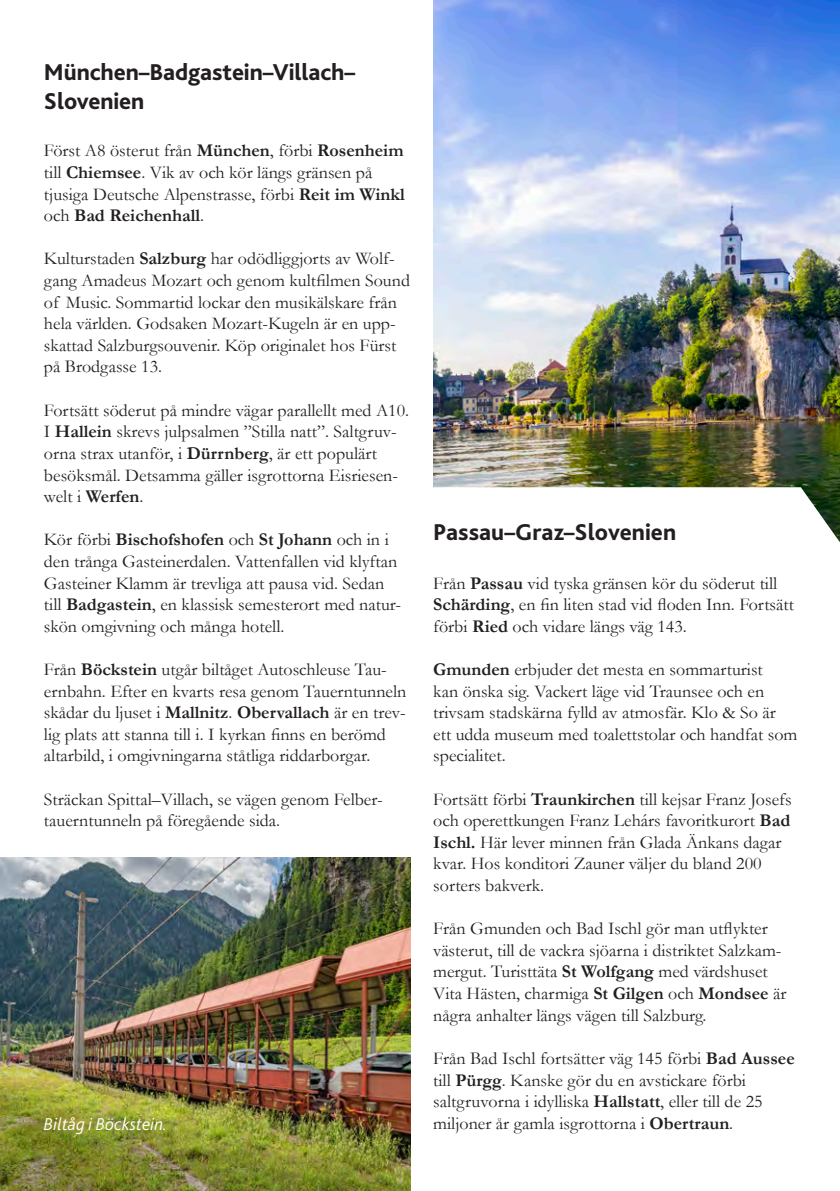
<style>
.page{position:relative;width:840px;height:1191px;background:#fff}
.page>*{position:absolute;margin:0;border:0;box-sizing:border-box;transform-origin:0 0}
.t1{font:800 24px/28.8px "Bliss 2";letter-spacing:-.005em;color:#231f20}
.t2{font:18px/21.6px "Garamond";color:#231f20}
.t3{font:italic 300 18px "Bliss 2";color:#fff}
.s1{font-weight:700}
</style>
<div class="page">
<img style="left:0;top:857px;width:410px;height:334px">
<img style="left:433px;top:0;width:406px;height:487px">
<svg style="left:433px;top:487px;width:406px;height:54px"></svg>
<h1 class="t1" style="left:44px;top:57px;width:312px">München–Badgastein–Villach–<br>Slovenien</h1>
<p class="t2" style="left:44px;top:139px;width:362px">Först A8 österut från <span class="s1">München</span>, förbi <span class="s1">Rosenheim </span>till <span class="s1">Chiemsee</span>. Vik av och kör längs gränsen på tjusiga Deutsche Alpenstrasse, förbi <span class="s1">Reit im Winkl </span>och <span class="s1">Bad Reichenhall</span>.</p>
<p class="t2" style="left:44px;top:247px;width:367px">Kulturstaden <span class="s1">Salzburg</span> har odödliggjorts av Wolf&shy;gang Amadeus Mozart och genom kultfilmen Sound of Music. Sommartid lockar den musikälskare från hela världen. Godsaken Mozart-Kugeln är en upp&shy;skattad Salzburgsouvenir. Köp originalet hos Fürst på Brodgasse 13.</p>
<p class="t2" style="left:44px;top:399px;width:366px">Fortsätt söderut på mindre vägar parallellt med A10.<br>I <span class="s1">Hallein</span> skrevs julpsalmen ”Stilla natt”. Saltgruv&shy;orna strax utanför, i <span class="s1">Dürrnberg</span>, är ett populärt besöksmål. Detsamma gäller isgrottorna Eisriesen&shy;welt i <span class="s1">Werfen</span>.</p>
<p class="t2" style="left:44px;top:528px;width:358px">Kör förbi <span class="s1">Bischofshofen</span> och <span class="s1">St Johann</span> och in i den trånga Gasteinerdalen. Vattenfallen vid klyftan Gasteiner Klamm är trevliga att pausa vid. Sedan till <span class="s1">Badgastein</span>, en klassisk semesterort med natur&shy;skön omgivning och många hotell.</p>
<p class="t2" style="left:44px;top:658px;width:364px">Från <span class="s1">Böckstein</span> utgår biltåget Autoschleuse Tau&shy;ernbahn. Efter en kvarts resa genom Tauerntunneln skådar du ljuset i <span class="s1">Mallnitz</span>. <span class="s1">Obervallach</span> är en trev&shy;lig plats att stanna till i. I kyrkan finns en berömd altarbild, i omgivningarna ståtliga riddarborgar.</p>
<p class="t2" style="left:44px;top:787px;width:340px">Sträckan Spittal–Villach, se vägen genom Felber&shy;tauerntunneln på föregående sida.</p>
<p class="t3" style="left:44px;top:1112px;width:125px">Biltåg i Böckstein.</p>
<h1 class="t1" style="left:433px;top:517px;width:244px">Passau–Graz–Slovenien</h1>
<p class="t2" style="left:433px;top:571px;width:362px">Från <span class="s1">Passau</span> vid tyska gränsen kör du söderut till<br><span class="s1">Schärding</span>, en fin liten stad vid floden Inn. Fortsätt förbi <span class="s1">Ried</span> och vidare längs väg 143.</p>
<p class="t2" style="left:433px;top:658px;width:365px"><span class="s1">Gmunden</span> erbjuder det mesta en sommarturist<br>kan önska sig. Vackert läge vid Traunsee och en trivsam stadskärna fylld av atmosfär. Klo &amp; So är ett udda museum med toalettstolar och handfat som specialitet.</p>
<p class="t2" style="left:433px;top:787px;width:359px">Fortsätt förbi <span class="s1">Traunkirchen</span> till kejsar Franz Josefs och operettkungen Franz Lehárs favoritkurort <span class="s1">Bad Ischl.</span> Här lever minnen från Glada Änkans dagar kvar. Hos konditori Zauner väljer du bland 200 sorters bakverk.</p>
<p class="t2" style="left:433px;top:917px;width:354px">Från Gmunden och Bad Ischl gör man utflykter västerut, till de vackra sjöarna i distriktet Salzkam&shy;mergut. Turisttäta <span class="s1">St Wolfgang</span> med värdshuset Vita Hästen, charmiga <span class="s1">St Gilgen</span> och <span class="s1">Mondsee</span> är några anhalter längs vägen till Salzburg.</p>
<p class="t2" style="left:433px;top:1047px;width:363px">Från Bad Ischl fortsätter väg 145 förbi <span class="s1">Bad Aussee </span>till <span class="s1">Pürgg</span>. Kanske gör du en avstickare förbi saltgruvorna i idylliska <span class="s1">Hallstatt</span>, eller till de 25 miljoner år gamla isgrottorna i <span class="s1">Obertraun</span>.</p>
</div>
